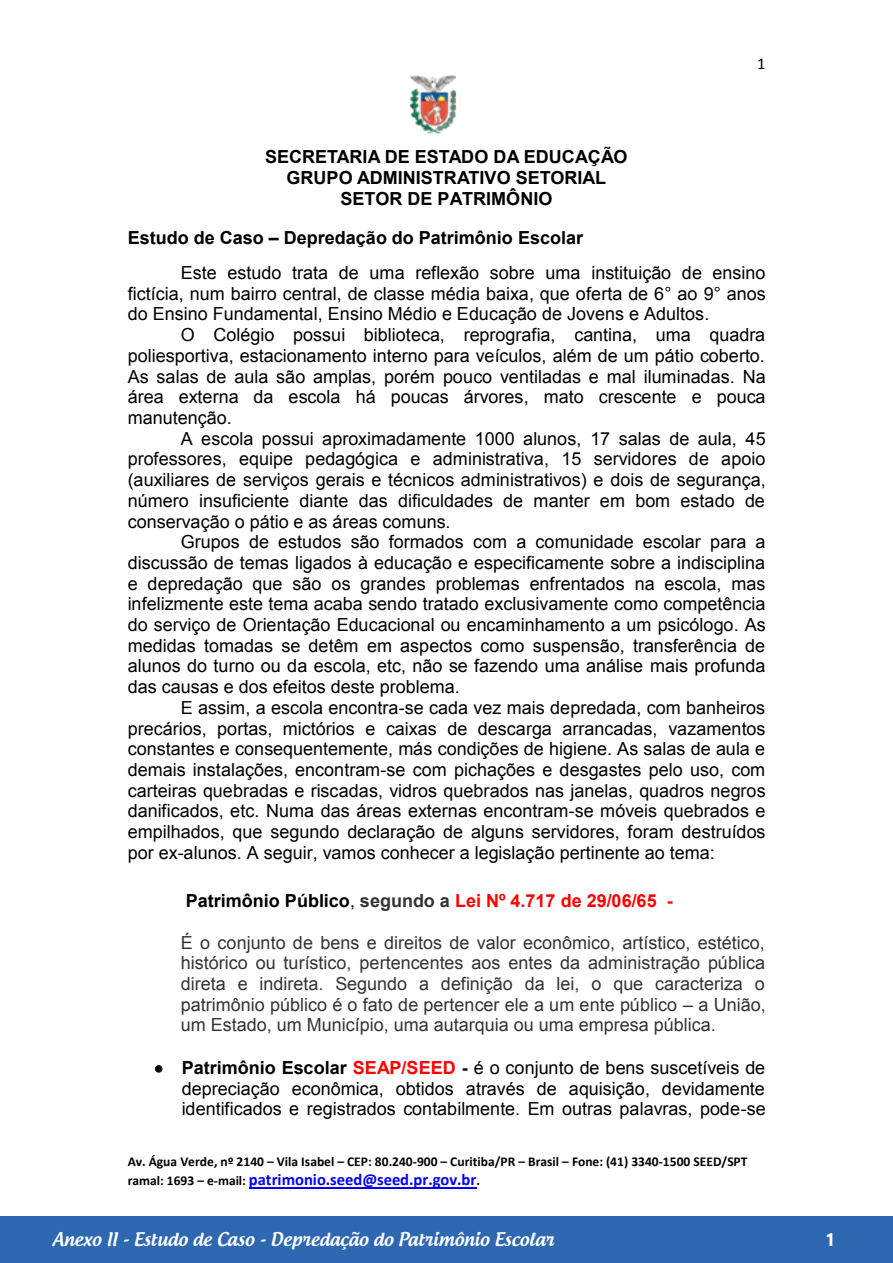
<style>
.page{position:relative;width:893px;height:1263px;background:#fff}
.page>*{position:absolute;margin:0;border:0;box-sizing:border-box;transform-origin:0 0}
.t1{font:18px/20.7px "Arial";color:#000}
.t2{font:18px/20.7px "Arial";color:#333;text-align:justify}
.t3{font:700 18px/20.9px "Arial";color:#000;text-align:center}
.t4{font:500 18px "Androgyne";color:#fff}
.t5{font:700 18px "Arial";color:#f00}
.t6{font:700 18px "Segoe UI";color:#fff}
.t7{font:700 16.5px "Calibri";letter-spacing:-.005em;color:#00f}
.t8{font:16.5px "Calibri";color:#000}
.t9{font:700 13.5px "Calibri";color:#000}
.s1{font-style:inherit}
.s2{font-weight:700}
.s3{color:#000}
.s4{font-weight:400;color:#000}
.s5{color:#333}
.s6{font-weight:700;color:#f00}
.s7{font-size:13.5px;color:#000}
</style>
<div class="page">
<div style="left:0;top:1216px;width:893px;height:47px;background:#2e67b2"></div>
<hr style="left:249px;top:1187px;width:228px;height:1px;background:#00f">
<svg style="left:155px;top:1065px;width:8px;height:8px"></svg>
<img style="left:409px;top:75px;width:48px;height:59px">
<p class="t8" style="left:757px;top:53px;width:10px">1</p>
<p class="t3" style="left:265px;top:147px;width:364px">SECRETARIA DE ESTADO DA EDUCAÇÃO<br>GRUPO ADMINISTRATIVO SETORIAL<br><span class="s1">SETOR DE PATRIMÔNIO</span></p>
<p class="t1" style="left:181px;top:219px;width:586px;line-height:35.4px;text-indent:-53px"><span class="s2">Estudo de Caso</span> <span class="s2">–</span> <span class="s2">Depredação do Patrimônio Escolar<br></span>Este estudo trata de uma reflexão sobre uma instituição de ensino</p>
<p class="t1" style="left:128px;top:283px;width:640px">fictícia, num bairro central, de classe média baixa, que oferta de 6° ao 9° anos</p>
<p class="t1" style="left:128px;top:304px;width:583px">do Ensino Fundamental, Ensino Médio e Educação de Jovens e Adultos.</p>
<p class="t1" style="left:181px;top:324px;width:586px">O Colégio possui biblioteca, reprografia, cantina, uma quadra</p>
<p class="t1" style="left:128px;top:345px;width:639px">poliesportiva, estacionamento interno para veículos, além de um pátio coberto.</p>
<p class="t1" style="left:128px;top:366px;width:639px">As salas de aula são amplas, porém pouco ventiladas e mal iluminadas. Na</p>
<p class="t1" style="left:128px;top:386px;width:639px">área externa da escola há poucas árvores, mato crescente e pouca</p>
<p class="t1" style="left:128px;top:407px;width:106px">manutenção.</p>
<p class="t1" style="left:181px;top:428px;width:586px">A escola possui aproximadamente 1000 alunos, 17 salas de aula, 45</p>
<p class="t1" style="left:128px;top:449px;width:639px">professores, equipe pedagógica e administrativa, 15 servidores de apoio</p>
<p class="t1" style="left:128px;top:469px;width:639px">(auxiliares de serviços gerais e técnicos administrativos) e dois de segurança,</p>
<p class="t1" style="left:128px;top:490px;width:639px">número insuficiente diante das dificuldades de manter em bom estado de</p>
<p class="t1" style="left:128px;top:511px;width:324px">conservação o pátio e as áreas comuns.</p>
<p class="t1" style="left:181px;top:531px;width:586px">Grupos de estudos são formados com a comunidade escolar para a</p>
<p class="t1" style="left:128px;top:552px;width:639px">discussão de temas ligados à educação e especificamente sobre a indisciplina</p>
<p class="t1" style="left:128px;top:573px;width:639px">e depredação que são os grandes problemas enfrentados na escola, mas</p>
<p class="t1" style="left:128px;top:594px;width:639px">infelizmente este tema acaba sendo tratado exclusivamente como competência</p>
<p class="t1" style="left:128px;top:614px;width:640px">do serviço de Orientação Educacional ou encaminhamento a um psicólogo. As</p>
<p class="t1" style="left:128px;top:635px;width:639px">medidas tomadas se detêm em aspectos como suspensão, transferência de</p>
<p class="t1" style="left:128px;top:656px;width:639px">alunos do turno ou da escola, etc, não se fazendo uma análise mais profunda</p>
<p class="t1" style="left:128px;top:676px;width:334px">das causas e dos efeitos deste problema.</p>
<p class="t1" style="left:181px;top:697px;width:586px">E assim, a escola encontra-se cada vez mais depredada, com banheiros</p>
<p class="t1" style="left:128px;top:718px;width:639px">precários, portas, mictórios e caixas de descarga arrancadas, vazamentos</p>
<p class="t1" style="left:128px;top:738px;width:639px">constantes e consequentemente, más condições de higiene. As salas de aula e</p>
<p class="t1" style="left:128px;top:759px;width:639px">demais instalações, encontram-se com pichações e desgastes pelo uso, com</p>
<p class="t1" style="left:128px;top:780px;width:640px">carteiras quebradas e riscadas, vidros quebrados nas janelas, quadros negros</p>
<p class="t1" style="left:128px;top:801px;width:639px">danificados, etc. Numa das áreas externas encontram-se móveis quebrados e</p>
<p class="t1" style="left:128px;top:821px;width:639px">empilhados, que segundo declaração de alguns servidores, foram destruídos</p>
<p class="t1" style="left:128px;top:842px;width:589px">por ex-alunos. A seguir, vamos conhecer a legislação pertinente ao tema:</p>
<p class="t5" style="left:186px;top:888px;width:489px"><span class="s3">Patrimônio Público</span><span class="s4">,</span> <span class="s5">segundo a</span> Lei Nº 4.717 de 29/06/65 -</p>
<p class="t2" style="left:181px;top:932px;width:586px">É o conjunto de bens e direitos de valor econômico, artístico, estético, histórico ou turístico, pertencentes aos entes da administração pública direta e indireta. Segundo a definição da lei, o que caracteriza o patrimônio público é o fato de pertencer ele a um ente público <span class="s1">–</span> a União, um Estado, um Município, uma autarquia ou uma empresa pública.</p>
<p class="t1" style="left:182px;top:1057px;width:585px;text-align:justify;text-indent:-27px">• <span class="s2">Patrimônio Escolar</span> <span class="s6">SEAP/SEED</span> <span class="s2">-</span> é o conjunto de bens suscetíveis de depreciação econômica, obtidos através de aquisição, devidamente identificados e registrados contabilmente. Em outras palavras, pode-se</p>
<p class="t9" style="left:128px;top:1153px;width:621px">Av. Água Verde, nº 2140 – Vila Isabel – CEP: 80.240-900 – Curitiba/PR – Brasil – Fone: (41) 3340-1500 SEED/SPT</p>
<p class="t7" style="left:128px;top:1169px;width:354px"><span class="s7">ramal: 1693 – e-mail:</span> patrimonio.seed@seed.pr.gov.br<span class="s7">.</span></p>
<p class="t4" style="left:52px;top:1228px;width:503px">Anexo II - Estudo de Caso - Depredação do Patrimônio Escolar</p>
<p class="t6" style="left:825px;top:1225px;width:12px">1</p>
</div>
